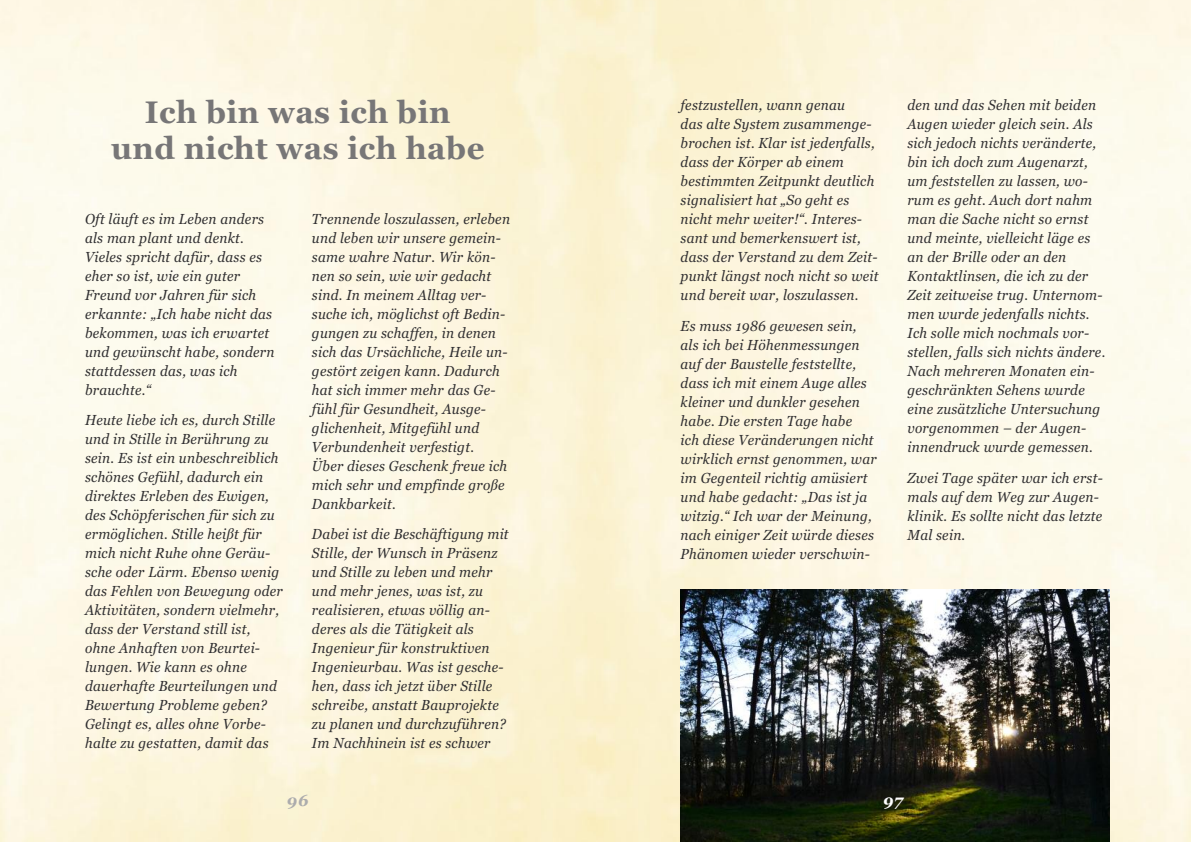
<style>
.page{position:relative;width:1191px;height:842px;background:#fff}
.page>*{position:absolute;margin:0;border:0;box-sizing:border-box;transform-origin:0 0}
.t1{font:700 31px/36px "Georgia";letter-spacing:.015em;color:#777677;text-align:center}
.t2{font:italic 700 16px "Georgia";color:#acacad}
.t3{font:italic 700 16px "Georgia";color:#fff}
.t4{font:italic 14.5px/19px "Georgia";letter-spacing:.02em;color:#302f31;scale:.94 1}
</style>
<div class="page">
<img style="left:0;top:0;width:1191px;height:842px">
<img style="left:680px;top:590px;width:429px;height:252px">
<h1 class="t1" style="left:111px;top:94px;width:375px">Ich bin was ich bin und nicht was ich habe</h1>
<p class="t4" style="left:85px;top:209px;width:203px">Oft läuft es im Leben anders als man plant und denkt.<br>Vieles spricht dafür, dass es eher so ist, wie ein guter<br>Freund vor Jahren für sich erkannte: „Ich habe nicht das bekommen, was ich erwartet und gewünscht habe, sondern stattdessen das, was ich brauchte.“</p>
<p class="t4" style="left:85px;top:410px;width:212px">Heute liebe ich es, durch Stille und in Stille in Berührung zu sein. Es ist ein unbeschreiblich schönes Gefühl, dadurch ein direktes Erleben des Ewigen, des Schöpferischen für sich zu ermöglichen. Stille heißt für mich nicht Ruhe ohne Geräu&shy;sche oder Lärm. Ebenso wenig das Fehlen von Bewegung oder<br>Aktivitäten, sondern vielmehr, dass der Verstand still ist, ohne Anhaften von Beurtei&shy;lungen. Wie kann es ohne dauerhafte Beurteilungen und<br>Bewertung Probleme geben?<br>Gelingt es, alles ohne Vorbe&shy;halte zu gestatten, damit das</p>
<p class="t4" style="left:312px;top:209px;width:212px">Trennende loszulassen, erleben und leben wir unsere gemein&shy;same wahre Natur. Wir kön&shy;nen so sein, wie wir gedacht sind. In meinem Alltag ver&shy;suche ich, möglichst oft Bedin&shy;gungen zu schaffen, in denen sich das Ursächliche, Heile un&shy;gestört zeigen kann. Dadurch hat sich immer mehr das Ge&shy;fühl für Gesundheit, Ausge&shy;glichenheit, Mitgefühl und<br>Verbundenheit verfestigt.<br>Über dieses Geschenk freue ich mich sehr und empfinde große<br>Dankbarkeit.</p>
<p class="t4" style="left:312px;top:524px;width:211px">Dabei ist die Beschäftigung mit<br>Stille, der Wunsch in Präsenz und Stille zu leben und mehr und mehr jenes, was ist, zu realisieren, etwas völlig an&shy;deres als die Tätigkeit als<br>Ingenieur für konstruktiven<br>Ingenieurbau. Was ist gesche&shy;hen, dass ich jetzt über Stille schreibe, anstatt Bauprojekte zu planen und durchzuführen?<br>Im Nachhinein ist es schwer</p>
<p class="t2" style="left:287px;top:791px;width:23px">96</p>
<p class="t4" style="left:680px;top:96px;width:212px">festzustellen, wann genau<br>das alte System zusammenge&shy;brochen ist. Klar ist jedenfalls, dass der Körper ab einem bestimmten Zeitpunkt deutlich signalisiert hat „So geht es nicht mehr weiter!“. Interes&shy;sant und bemerkenswert ist, dass der Verstand zu dem Zeit&shy;punkt längst noch nicht so weit und bereit war, loszulassen.</p>
<p class="t4" style="left:680px;top:316px;width:210px">Es muss 1986 gewesen sein, als ich bei Höhenmessungen auf der Baustelle feststellte, dass ich mit einem Auge alles kleiner und dunkler gesehen habe. Die ersten Tage habe<br>ich diese Veränderungen nicht wirklich ernst genommen, war im Gegenteil richtig amüsiert und habe gedacht: „Das ist ja witzig.“ Ich war der Meinung, nach einiger Zeit würde dieses<br>Phänomen wieder verschwin-</p>
<p class="t4" style="left:907px;top:96px;width:212px">den und das Sehen mit beiden<br>Augen wieder gleich sein. Als sich jedoch nichts veränderte, bin ich doch zum Augenarzt, um feststellen zu lassen, wo&shy;rum es geht. Auch dort nahm man die Sache nicht so ernst und meinte, vielleicht läge es an der Brille oder an den<br>Kontaktlinsen, die ich zu der<br>Zeit zeitweise trug. Unternom&shy;men wurde jedenfalls nichts.<br>Ich solle mich nochmals vor&shy;stellen, falls sich nichts ändere.<br>Nach mehreren Monaten ein&shy;geschränkten Sehens wurde eine zusätzliche Untersuchung vorgenommen – der Augen&shy;innendruck wurde gemessen.</p>
<p class="t4" style="left:907px;top:468px;width:209px">Zwei Tage später war ich erst&shy;mals auf dem Weg zur Augen&shy;klinik. Es sollte nicht das letzte<br>Mal sein.</p>
<p class="t3" style="left:883px;top:791px;width:22px">97</p>
</div>
